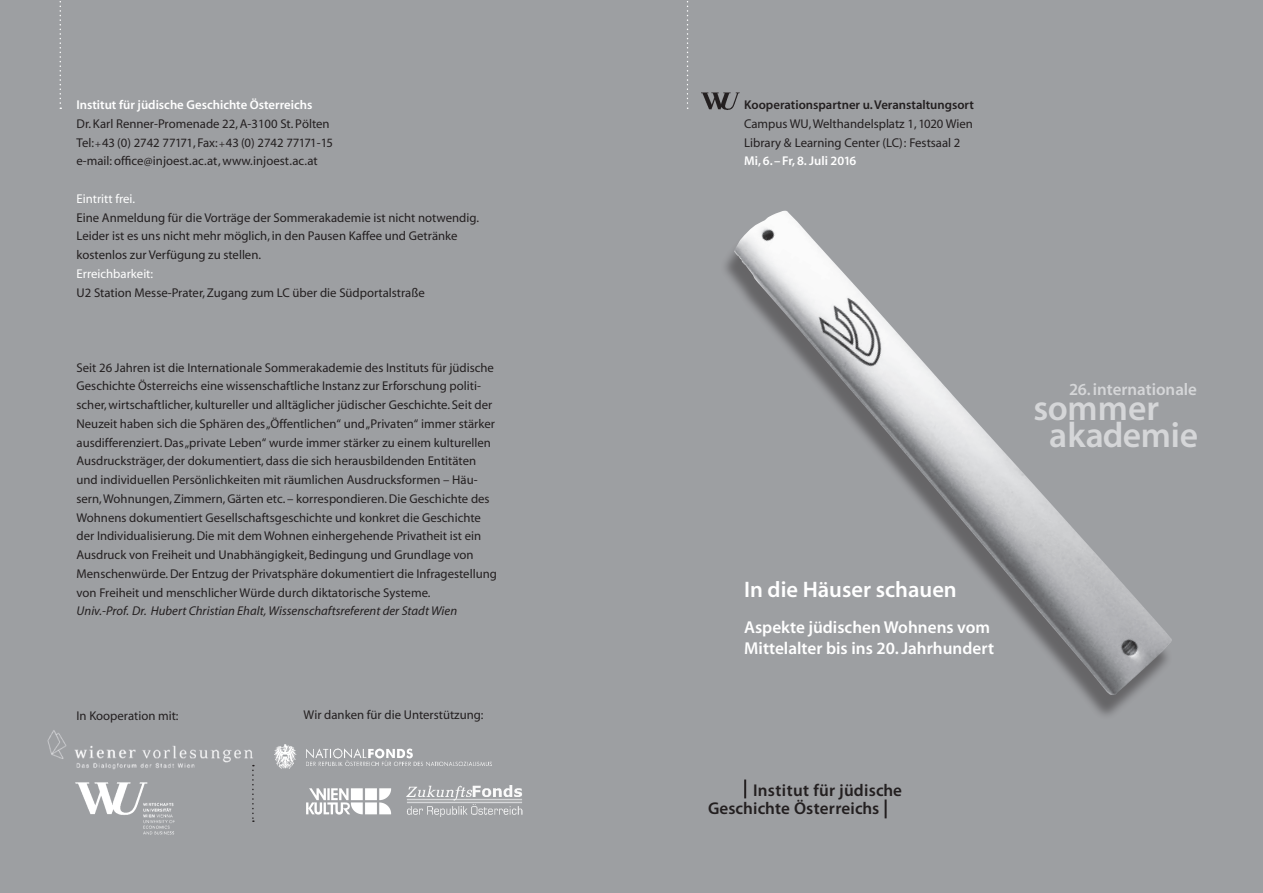
<style>
.page{position:relative;width:1263px;height:893px;background:#9d9fa2}
.page>*{position:absolute;margin:0;border:0;box-sizing:border-box;transform-origin:0 0}
.t1{font:35.55px/27px "Myriad MM 565 600";letter-spacing:.015em;color:#d5d6d8}
.t2{font:22.5px "Myriad MM 565 600";letter-spacing:.02em;color:#fff}
.t3{font:17.25px/21px "Myriad MM 565 600";letter-spacing:.015em;color:#fff}
.t4{font:600 17.1px "Myriad Pro";letter-spacing:.01em;color:#231f20}
.t5{font:16.95px "Myriad MM 565 600";letter-spacing:.02em;color:#d5d6d8}
.t6{font:12.75px/18.8px "Myriad MM 400 600";color:#231f20}
.t7{font:12.75px "Myriad MM It 400 600";color:#231f20}
.t8{font:12.75px "Myriad MM 565 600";letter-spacing:.02em;color:#fff}
.t9{font:12.75px "Myriad MM 565 600";letter-spacing:.02em;color:#231f20}
.t10{font:12.75px "Myriad MM 400 600";color:#fff}
.s1{font-size:9.75px}
.s2{font-size:16.5px}
</style>
<div class="page">
<svg style="left:687px;top:1px;width:2px;height:108px"></svg>
<img style="left:701px;top:92px;width:39px;height:18px">
<svg style="left:60px;top:1px;width:1px;height:108px"></svg>
<img style="left:339px;top:788px;width:52px;height:12px">
<img style="left:75px;top:782px;width:100px;height:53px">
<img style="left:406px;top:785px;width:117px;height:32px">
<img style="left:47px;top:730px;width:208px;height:40px">
<img style="left:274px;top:745px;width:217px;height:24px">
<svg style="left:252px;top:765px;width:2px;height:57px"></svg>
<img style="left:734px;top:211px;width:438px;height:484px">
<svg style="left:744px;top:779px;width:2px;height:19px"></svg>
<svg style="left:885px;top:799px;width:2px;height:19px"></svg>
<p class="t8" style="left:77px;top:99px;width:237px">Institut für jüdische Geschichte Österreichs</p>
<p class="t6" style="left:77px;top:115px;width:258px">Dr. Karl Renner-Promenade 22, A-3100 St. Pölten<br>Tel: <span class="s1">+</span>43 (0) 2742 77171, Fax: <span class="s1">+</span>43 (0) 2742 77171-15 e-mail: office<sub>@</sub>injoest.ac.at, www.injoest.ac.at</p>
<p class="t10" style="left:77px;top:192px;width:60px">Eintritt frei.</p>
<p class="t6" style="left:77px;top:209px;width:404px">Eine Anmeldung für die Vorträge der Sommerakademie ist nicht notwendig.<br>Leider ist es uns nicht mehr möglich, in den Pausen Kaffee und Getränke kostenlos zur Verfügung zu stellen.</p>
<p class="t10" style="left:77px;top:267px;width:78px">Erreichbarkeit:</p>
<p class="t6" style="left:77px;top:284px;width:350px">U2 Station Messe-Prater, Zugang zum LC über die Südportalstraße</p>
<p class="t6" style="left:77px;top:359px;width:422px">Seit 26 Jahren ist die Internationale Sommerakademie des Instituts für jüdische Geschichte Österreichs eine wissenschaftliche Instanz zur Erforschung politi&shy;scher, wirtschaftlicher, kultureller und alltäglicher jüdischer Geschichte. Seit der Neuzeit haben sich die Sphären des „Öffentlichen“ und „Privaten“ immer stärker ausdifferenziert. Das „private Leben“ wurde immer stärker zu einem kulturellen Ausdrucksträger, der dokumentiert, dass die sich herausbildenden Entitäten und individuellen Persönlichkeiten mit räumlichen Ausdrucksformen – Häu&shy;sern, Wohnungen, Zimmern, Gärten etc. – korrespondieren. Die Geschichte des Wohnens dokumentiert Gesellschaftsgeschichte und konkret die Geschichte der Individualisierung. Die mit dem Wohnen einhergehende Privatheit ist ein Ausdruck von Freiheit und Unabhängigkeit, Bedingung und Grundlage von Menschenwürde. Der Entzug der Privatsphäre dokumentiert die Infragestellung von Freiheit und menschlicher Würde durch diktatorische Systeme.</p>
<p class="t7" style="left:77px;top:605px;width:382px">Univ.-Prof. Dr. Hubert Christian Ehalt, Wissenschaftsreferent der Stadt Wien</p>
<p class="t6" style="left:77px;top:707px;width:104px">In Kooperation mit:</p>
<p class="t6" style="left:304px;top:706px;width:181px">Wir danken für die Unterstützung:</p>
<p class="t9" style="left:744px;top:99px;width:231px">Kooperationspartner u. Veranstaltungsort</p>
<p class="t6" style="left:744px;top:115px;width:230px">Campus WU, Welthandelsplatz 1, 1020 Wien<br>Library &amp; Learning Center (LC): Festsaal 2</p>
<p class="t8" style="left:744px;top:155px;width:113px">Mi, 6.– Fr, 8. Juli 2016</p>
<h3 class="t5" style="left:1069px;top:381px;width:129px">26<span class="s2">.</span> internationale</h3>
<h1 class="t1" style="left:1049px;top:396px;width:150px;text-indent:-16px">sommer akademie</h1>
<h2 class="t2" style="left:744px;top:578px;width:214px">In die Häuser schauen</h2>
<h3 class="t3" style="left:744px;top:617px;width:251px">Aspekte jüdischen Wohnens vom<br>Mittelalter bis ins 20. Jahrhundert</h3>
<h3 class="t4" style="left:753px;top:779px;width:150px">Institut für jüdische</h3>
<h3 class="t4" style="left:708px;top:798px;width:173px">Geschichte Österreichs</h3>
</div>
